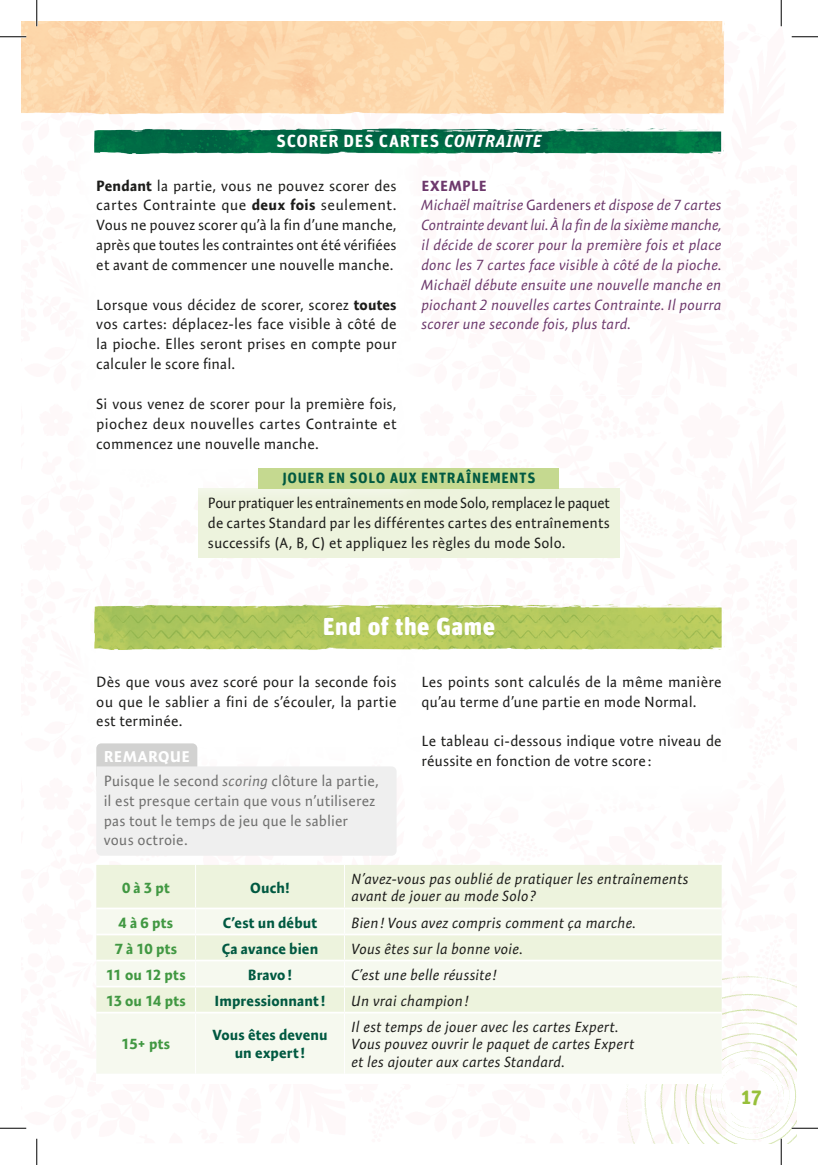
<style>
.page{position:relative;width:818px;height:1165px;background:#fff}
.page>*{position:absolute;margin:0;border:0;box-sizing:border-box;transform-origin:0 0}
.t1{font:900 24.5px "Unit Rounded Pro";letter-spacing:.02em;color:#fff}
.t2{font:700 21px "Unit Rounded Pro";color:#97bf3a}
.t3{font:700 17.5px "Unit Rounded Pro";letter-spacing:.04em;color:#fff}
.t4{font:700 15.75px "Expo Sans Pro";letter-spacing:.025em;color:#fff}
.t5{font:14.88px/19.8px "Expo Sans Pro";letter-spacing:.005em;color:#1d1d1b;text-align:justify}
.t6{font:italic 14.88px/19.8px "Expo Sans Pro";letter-spacing:.005em;color:#6d396c}
.t7{font:italic 14.88px/17.5px "Expo Sans Pro";letter-spacing:.005em;color:#1d1d1b}
.t8{font:14.88px/19.8px "Expo Sans Pro";letter-spacing:.005em;color:#70706f}
.t9{font:700 14.88px/17.5px "Expo Sans Pro";letter-spacing:.01em;color:#005941;text-align:center}
.t10{font:700 14.88px "Expo Sans Pro";letter-spacing:.02em;color:#419842}
.t11{font:700 14.88px "Unit Rounded Pro";letter-spacing:.04em;color:#005941}
.s1{font-style:italic}
.s2{font-weight:700}
.s3{font-weight:700;font-style:normal}
.s4{font-style:normal}
</style>
<div class="page">
<img style="left:626px;top:977px;width:170px;height:166px">
<div style="left:198px;top:488px;width:422px;height:70px;background:#edf3dd"></div>
<div style="left:59px;top:117px;width:374px;height:388px;background:#fff"></div>
<img style="left:94px;top:131px;width:630px;height:23px">
<img style="left:22px;top:22px;width:703px;height:109px">
<img style="left:94px;top:604px;width:631px;height:46px">
<div style="left:96px;top:865px;width:625px;height:218px;background:#fff"></div>
<div style="left:96px;top:865px;width:625px;height:42px;background:#edf3dd"></div>
<svg style="left:96px;top:909px;width:625px;height:165px;fill:#f6f9ef"></svg>
<hr style="left:195px;top:865px;width:1px;height:42px;background:#fff">
<hr style="left:344px;top:865px;width:1px;height:42px;background:#fff">
<svg style="left:195px;top:909px;width:1px;height:103px"></svg>
<svg style="left:344px;top:909px;width:1px;height:103px"></svg>
<hr style="left:96px;top:934px;width:99px;height:1px;background:#fff">
<hr style="left:195px;top:934px;width:149px;height:1px;background:#fff">
<hr style="left:344px;top:934px;width:377px;height:1px;background:#fff">
<hr style="left:96px;top:960px;width:99px;height:1px;background:#fff">
<hr style="left:195px;top:960px;width:149px;height:1px;background:#fff">
<hr style="left:344px;top:960px;width:377px;height:1px;background:#fff">
<hr style="left:96px;top:986px;width:99px;height:1px;background:#fff">
<hr style="left:195px;top:986px;width:149px;height:1px;background:#fff">
<hr style="left:344px;top:986px;width:377px;height:1px;background:#fff">
<hr style="left:195px;top:1013px;width:1px;height:61px;background:#fff">
<hr style="left:344px;top:1013px;width:1px;height:61px;background:#fff">
<hr style="left:96px;top:1012px;width:99px;height:1px;background:#fff">
<hr style="left:195px;top:1012px;width:149px;height:1px;background:#fff">
<hr style="left:344px;top:1012px;width:377px;height:1px;background:#fff">
<div style="left:259px;top:468px;width:300px;height:20px;background:#c5d990"></div>
<svg style="left:96px;top:743px;width:300px;height:113px"></svg>
<hr style="left:0;top:36px;width:26px;height:2px;background:#fff">
<hr style="left:791px;top:1127px;width:27px;height:2px;background:#fff">
<hr style="left:36px;top:0;width:2px;height:26px;background:#fff">
<hr style="left:780px;top:1139px;width:2px;height:26px;background:#fff">
<svg style="left:0;top:36px;width:26px;height:1px"></svg>
<svg style="left:791px;top:36px;width:27px;height:1px"></svg>
<svg style="left:0;top:1128px;width:26px;height:1px"></svg>
<svg style="left:791px;top:1128px;width:27px;height:1px"></svg>
<svg style="left:36px;top:0;width:1px;height:26px"></svg>
<svg style="left:36px;top:1139px;width:1px;height:26px"></svg>
<svg style="left:781px;top:0;width:1px;height:26px"></svg>
<svg style="left:781px;top:1139px;width:1px;height:26px"></svg>
<p class="t3" style="left:276px;top:128px;width:266px">SCORER DES CARTES <span class="s1">CONTRAINTE</span></p>
<p class="t5" style="left:96px;top:175px;width:302px"><span class="s2">Pendant</span> la partie, vous ne pouvez scorer des cartes Contrainte que <span class="s2">deux fois</span> seulement.<br>Vous ne pouvez scorer qu’à la fin d’une manche, après que toutes les contraintes ont été vérifiées et avant de commencer une nouvelle manche.</p>
<p class="t5" style="left:96px;top:294px;width:302px">Lorsque vous décidez de scorer, scorez <span class="s2">toutes </span>vos cartes: déplacez-les face visible à côté de la pioche. Elles seront prises en compte pour calculer le score final.</p>
<p class="t5" style="left:96px;top:394px;width:302px">Si vous venez de scorer pour la première fois, piochez deux nouvelles cartes Contrainte et commencez une nouvelle manche.</p>
<p class="t6" style="left:421px;top:175px;width:302px"><span class="s3">EXEMPLE<br></span>Michaël maîtrise <span class="s4">Gardeners</span> et dispose de 7 cartes Contrainte devant lui. À la fin de la sixième manche, il décide de scorer pour la première fois et place donc les 7 cartes face visible à côté de la pioche.<br>Michaël débute ensuite une nouvelle manche en piochant 2 nouvelles cartes Contrainte. Il pourra scorer une seconde fois, plus tard.</p>
<p class="t11" style="left:282px;top:467px;width:255px">JOUER EN SOLO AUX ENTRAÎNEMENTS</p>
<p class="t5" style="left:208px;top:493px;width:403px">Pour pratiquer les entraînements en mode Solo, remplacez le paquet de cartes Standard par les différentes cartes des entraînements successifs (A, B, C) et appliquez les règles du mode Solo.</p>
<h1 class="t1" style="left:323px;top:609px;width:174px">End of the Game</h1>
<p class="t5" style="left:96px;top:671px;width:302px">Dès que vous avez scoré pour la seconde fois ou que le sablier a fini de s’écouler, la partie est terminée.</p>
<p class="t4" style="left:104px;top:746px;width:87px">REMARQUE</p>
<p class="t8" style="left:104px;top:771px;width:276px">Puisque le second <span class="s1">scoring</span> clôture la partie, il est presque certain que vous n’utiliserez pas tout le temps de jeu que le sablier vous octroie.</p>
<p class="t5" style="left:421px;top:671px;width:302px">Les points sont calculés de la même manière qu’au terme d’une partie en mode Normal.</p>
<p class="t5" style="left:421px;top:731px;width:302px">Le tableau ci-dessous indique votre niveau de réussite en fonction de votre score:</p>
<p class="t10" style="left:122px;top:878px;width:49px">0 à 3 pt</p>
<p class="t9" style="left:250px;top:878px;width:41px">Ouch!</p>
<p class="t7" style="left:351px;top:870px;width:339px">N’avez-vous pas oublié de pratiquer les entraînements avant de jouer au mode Solo?</p>
<p class="t10" style="left:119px;top:913px;width:56px">4 à 6 pts</p>
<p class="t9" style="left:223px;top:913px;width:96px">C’est un début</p>
<p class="t7" style="left:351px;top:913px;width:286px">Bien! Vous avez compris comment ça marche.</p>
<p class="t10" style="left:115px;top:939px;width:64px">7 à 10 pts</p>
<p class="t9" style="left:222px;top:939px;width:98px">Ça avance bien</p>
<p class="t7" style="left:351px;top:939px;width:173px">Vous êtes sur la bonne voie.</p>
<p class="t10" style="left:106px;top:965px;width:81px">11 ou 12 pts</p>
<p class="t9" style="left:248px;top:965px;width:46px">Bravo!</p>
<p class="t7" style="left:351px;top:965px;width:147px">C’est une belle réussite !</p>
<p class="t10" style="left:106px;top:991px;width:81px">13 ou 14 pts</p>
<p class="t9" style="left:214px;top:991px;width:112px">Impressionnant!</p>
<p class="t7" style="left:351px;top:991px;width:118px">Un vrai champion!</p>
<p class="t10" style="left:122px;top:1035px;width:50px">15+ pts</p>
<p class="t9" style="left:212px;top:1026px;width:117px">Vous êtes devenu un expert!</p>
<p class="t7" style="left:351px;top:1017px;width:284px">Il est temps de jouer avec les cartes Expert.<br>Vous pouvez ouvrir le paquet de cartes Expert et les ajouter aux cartes Standard.</p>
<h2 class="t2" style="left:741px;top:1082px;width:22px">17</h2>
</div>
